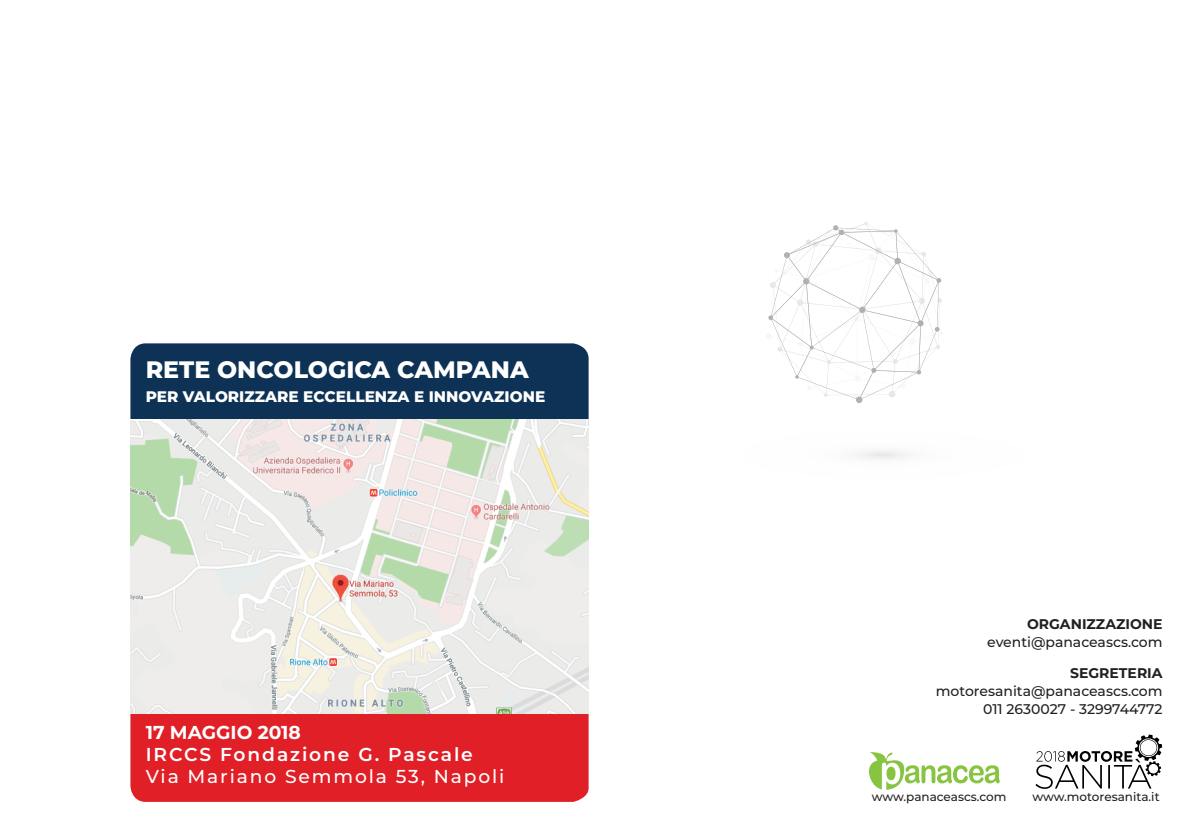
<style>
.page{position:relative;width:1191px;height:840px;background:#fff}
.page>*{position:absolute;margin:0;border:0;box-sizing:border-box;transform-origin:0 0}
.t1{font:800 23.8px "Montserrat";color:#fff}
.t2{font:500 18.6px "Montserrat";letter-spacing:.1em;color:#fff}
.t3{font:600 18.6px "Montserrat";letter-spacing:.1em;color:#fff}
.t4{font:700 18.6px "Montserrat";color:#fff}
.t5{font:800 15.2px "Montserrat";color:#fff}
.t6{font:500 14px/18px "Montserrat";color:#231f20;text-align:right}
.t7{font:700 14px "Montserrat";color:#231f20}
.t8{font:500 12px "Montserrat";color:#231f20}
</style>
<div class="page">
<svg style="left:130px;top:343px;width:459px;height:458px;background:#802c40"></svg>
<img style="left:130px;top:419px;width:458px;height:293px">
<svg style="left:1035px;top:734px;width:127px;height:54px"></svg>
<svg style="left:869px;top:752px;width:130px;height:37px"></svg>
<svg style="left:857px;top:450px;width:50px;height:9px"></svg>
<div style="left:765px;top:333px;width:7px;height:6px;background:#f8f7f8;border-radius:50%"></div>
<svg style="left:855px;top:396px;width:7px;height:7px"></svg>
<svg style="left:768px;top:222px;width:174px;height:178px"></svg>
<h1 class="t1" style="left:146px;top:352px;width:384px">RETE ONCOLOGICA CAMPANA</h1>
<p class="t5" style="left:146px;top:385px;width:401px">PER VALORIZZARE ECCELLENZA E INNOVAZIONE</p>
<h2 class="t4" style="left:146px;top:718px;width:157px">17 MAGGIO 2018</h2>
<h2 class="t3" style="left:146px;top:741px;width:329px">IRCCS Fondazione G. Pascale</h2>
<h2 class="t2" style="left:146px;top:763px;width:360px">Via Mariano Semmola 53, Napoli</h2>
<p class="t7" style="left:1027px;top:614px;width:137px">ORGANIZZAZIONE</p>
<p class="t6" style="left:987px;top:632px;width:177px">eventi@panaceascs.com</p>
<p class="t7" style="left:1070px;top:662px;width:94px">SEGRETERIA</p>
<p class="t6" style="left:935px;top:680px;width:228px">motoresanita@panaceascs.com<br>011 2630027 - 3299744772</p>
<p class="t8" style="left:871px;top:787px;width:136px">www.panaceascs.com</p>
<p class="t8" style="left:1032px;top:787px;width:129px">www.motoresanita.it</p>
</div>
